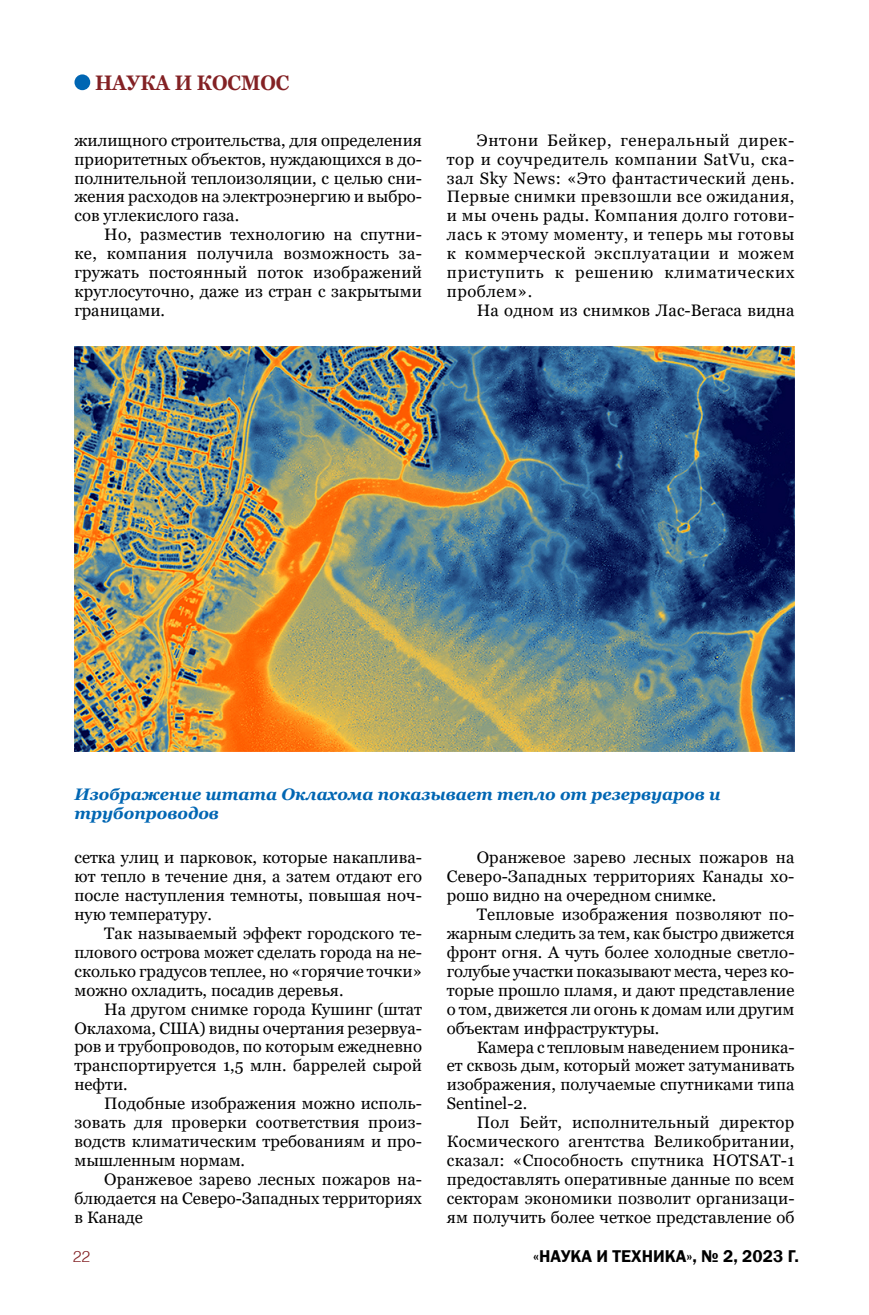
<style>
.page{position:relative;width:869px;height:1315px;background:#fff}
.page>*{position:absolute;margin:0;border:0;box-sizing:border-box;transform-origin:0 0}
.t1{font:700 21px "Georgia";color:#832124;scale:.9 1}
.t2{font:600 17.5px "Franklin Gothic";color:#000}
.t3{font:16.62px/18.9px "Georgia";color:#000;text-align:justify}
.t4{font:italic 700 16.62px/18.9px "Georgia";color:#0066b3}
.t5{font:300 15.75px "Helios";color:#832124}
</style>
<div class="page">
<div style="left:74px;top:74px;width:16px;height:16px;background:#0066b3;border-radius:50%"></div>
<img style="left:74px;top:346px;width:720px;height:405px">
<p class="t1" style="left:95px;top:70px;width:217px">наука икосмос</p>
<p class="t3" style="left:74px;top:131px;width:349px">жилищного строительства, для определения приоритетных объектов, нуждающихся в до&shy;полнительной теплоизоляции, с целью сни&shy;жения расходов на электроэнергию и выбро&shy;сов углекислого газа.</p>
<p class="t3" style="left:74px;top:225px;width:349px;text-indent:30px">Но, разместив технологию на спутни&shy;ке, компания получила возможность за&shy;гружать постоянный поток изображений круглосуточно, даже из стран с закрытыми границами.</p>
<p class="t3" style="left:446px;top:131px;width:349px;text-indent:30px">Энтони Бейкер, генеральный дирек&shy;тор и соучредитель компании SatVu, ска&shy;зал Sky News: «Это фантастический день.<br>Первые снимки превзошли все ожидания, и мы очень рады. Компания долго готови&shy;лась к этому моменту, и теперь мы готовы к коммерческой эксплуатации и можем приступить к решению климатических проблем».</p>
<p class="t3" style="left:476px;top:301px;width:319px">На одном из снимков Лас-Вегаса видна</p>
<p class="t4" style="left:74px;top:785px;width:647px">Изображение штата Оклахома показывает тепло от резервуаров и трубопроводов</p>
<p class="t3" style="left:74px;top:848px;width:349px">сетка улиц и парковок, которые накаплива&shy;ют тепло в течение дня, а затем отдают его после наступления темноты, повышая ноч&shy;ную температуру.</p>
<p class="t3" style="left:74px;top:924px;width:349px;text-indent:30px">Так называемый эффект городского те&shy;плового острова может сделать города на не&shy;сколько градусов теплее, но «горячие точки» можно охладить, посадив деревья.</p>
<p class="t3" style="left:74px;top:999px;width:349px;text-indent:30px">На другом снимке города Кушинг (штат Оклахома, США) видны очертания резервуа&shy;ров и трубопроводов, по которым ежедневно транспортируется 1,5 млн. баррелей сырой нефти.</p>
<p class="t3" style="left:74px;top:1094px;width:349px;text-indent:30px">Подобные изображения можно исполь&shy;зовать для проверки соответствия произ&shy;водств климатическим требованиям и про&shy;мышленным нормам.</p>
<p class="t3" style="left:74px;top:1170px;width:349px;text-indent:30px">Оранжевое зарево лесных пожаров на&shy;блюдается на Северо-Западных территориях в Канаде</p>
<p class="t3" style="left:446px;top:848px;width:349px;text-indent:30px">Оранжевое зарево лесных пожаров на Северо-Западных территориях Канады хо&shy;рошо видно на очередном снимке.</p>
<p class="t3" style="left:446px;top:905px;width:349px;text-indent:30px">Тепловые изображения позволяют по&shy;жарным следить за тем, как быстро движется фронт огня. А чуть более холодные светло&shy;голубые участки показывают места, через ко&shy;торые прошло пламя, и дают представление о том, движется ли огонь к домам или другим объектам инфраструктуры.</p>
<p class="t3" style="left:446px;top:1037px;width:349px;text-indent:30px">Камера с тепловым наведением проника&shy;ет сквозь дым, который может затуманивать изображения, получаемые спутниками типа Sentinel-2.</p>
<p class="t3" style="left:446px;top:1113px;width:349px;text-indent:30px">Пол Бейт, исполнительный директор Космического агентства Великобритании, сказал: «Способность спутника HOTSAT-1 предоставлять оперативные данные по всем секторам экономики позволит организаци&shy;ям получить более четкое представление об</p>
<p class="t5" style="left:73px;top:1247px;width:19px">22</p>
<p class="t2" style="left:533px;top:1244px;width:267px">«Наука и техника», № 2, 2023 г.</p>
</div>
